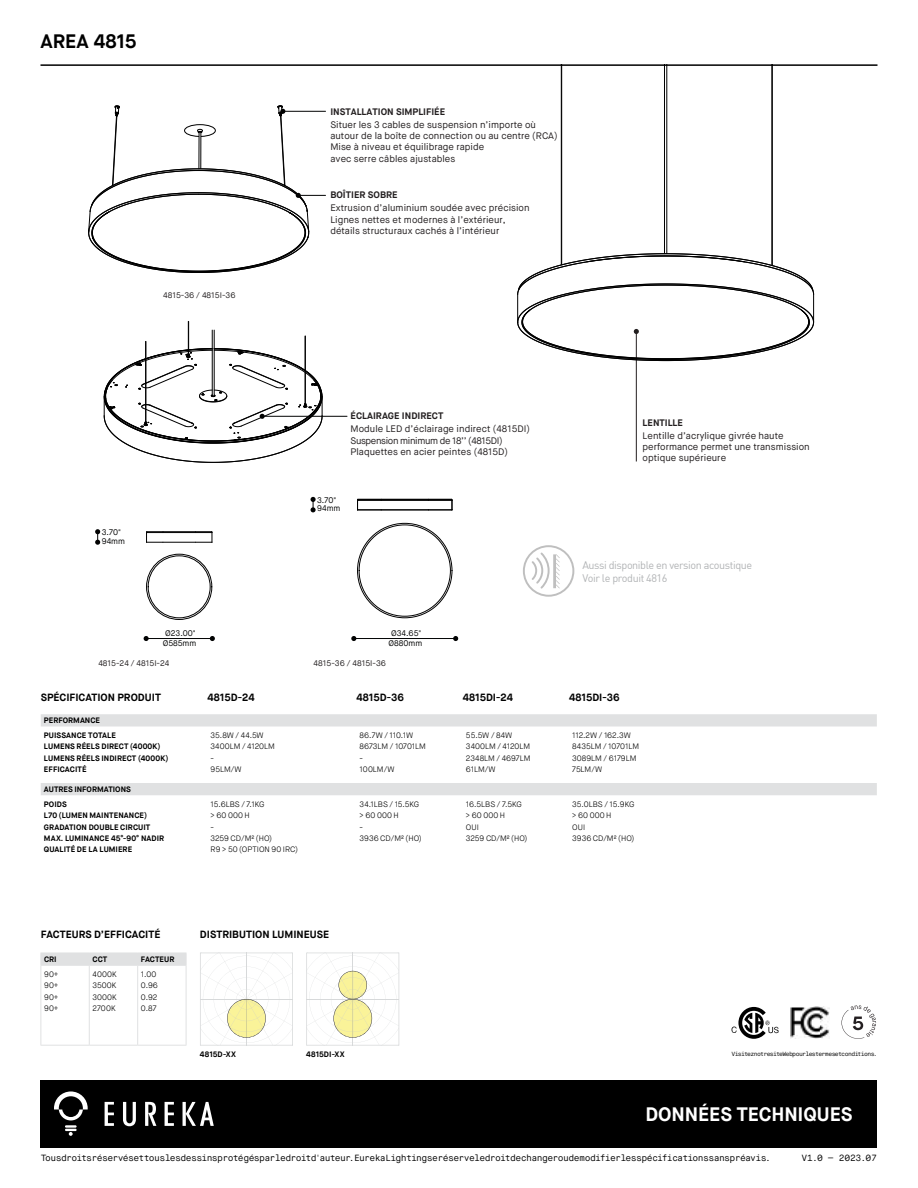
<style>
.page{position:relative;width:918px;height:1188px;background:#fff}
.page>*{position:absolute;margin:0;border:0;box-sizing:border-box;transform-origin:0 0}
.t1{font:700 19.5px "Maison Neue";letter-spacing:-.005em;color:#fff}
.t2{font:700 19.5px "Maison Neue";color:#000}
.t3{font:10.8px/12.9px "DIN";letter-spacing:-.04em;color:#b1b3b5}
.t4{font:700 10.5px "Maison Neue";color:#000}
.t5{font:9.45px/11.4px "Maison Neue";letter-spacing:.005em;color:#231f20}
.t6{font:700 9.45px "Maison Neue";color:#231f20}
.t7{font:9px "Maison Neue";letter-spacing:-.07em;color:#000}
.t8{font:8.1px "Maison Neue";color:#231f20}
.t9{font:8.1px/8.6px "Maison Neue";color:#020303}
.t10{font:300 7.8px/11.4px "Maison Neue";color:#000}
.t11{font:700 7.8px/11.4px "Maison Neue";letter-spacing:.005em;color:#000}
.t12{font:6px "Maison Neue";letter-spacing:-.105em;color:#000}
</style>
<div class="page">
<svg style="left:100px;top:66px;width:715px;height:574px"></svg>
<hr style="left:636px;top:331px;width:1px;height:130px;background:#231f20">
<svg style="left:95px;top:529px;width:5px;height:16px"></svg>
<hr style="left:146px;top:638px;width:66px;height:1px;background:#020303">
<svg style="left:210px;top:636px;width:5px;height:5px"></svg>
<svg style="left:144px;top:636px;width:5px;height:5px"></svg>
<hr style="left:354px;top:638px;width:102px;height:1px;background:#020303">
<svg style="left:453px;top:636px;width:5px;height:5px"></svg>
<svg style="left:351px;top:636px;width:5px;height:5px"></svg>
<svg style="left:311px;top:497px;width:5px;height:15px"></svg>
<hr style="left:381px;top:510px;width:47px;height:1px;background:#000">
<svg style="left:428px;top:499px;width:25px;height:12px"></svg>
<hr style="left:381px;top:500px;width:47px;height:1px;background:#000">
<hr style="left:381px;top:499px;width:47px;height:1px;background:#000">
<svg style="left:357px;top:499px;width:24px;height:12px"></svg>
<hr style="left:163px;top:542px;width:33px;height:1px;background:#000">
<svg style="left:196px;top:531px;width:17px;height:12px"></svg>
<hr style="left:163px;top:532px;width:33px;height:1px;background:#000">
<hr style="left:163px;top:531px;width:33px;height:1px;background:#000">
<svg style="left:146px;top:531px;width:17px;height:12px"></svg>
<svg style="left:517px;top:253px;width:297px;height:108px"></svg>
<hr style="left:666px;top:64px;width:1px;height:190px;background:#000">
<hr style="left:664px;top:64px;width:1px;height:190px;background:#000">
<hr style="left:772px;top:64px;width:1px;height:201px;background:#000">
<hr style="left:561px;top:64px;width:1px;height:201px;background:#000">
<div style="left:146px;top:554px;width:66px;height:66px;border:1px solid #000;border-radius:50%"></div>
<div style="left:148px;top:556px;width:62px;height:62px;border:1px solid #000;border-radius:50%"></div>
<svg style="left:88px;top:105px;width:238px;height:168px"></svg>
<hr style="left:214px;top:330px;width:1px;height:66px;background:#000">
<hr style="left:212px;top:330px;width:1px;height:66px;background:#000">
<hr style="left:146px;top:341px;width:1px;height:81px;background:#000">
<hr style="left:145px;top:341px;width:1px;height:81px;background:#000">
<hr style="left:305px;top:336px;width:1px;height:68px;background:#000">
<hr style="left:188px;top:321px;width:1px;height:33px;background:#000">
<hr style="left:262px;top:416px;width:85px;height:1px;background:#010202">
<svg style="left:104px;top:348px;width:219px;height:115px"></svg>
<svg style="left:523px;top:545px;width:51px;height:52px"></svg>
<div style="left:40px;top:1080px;width:838px;height:68px;background:#000"></div>
<svg style="left:105px;top:1102px;width:9px;height:24px"></svg>
<svg style="left:165px;top:1102px;width:9px;height:24px"></svg>
<svg style="left:145px;top:1102px;width:11px;height:24px"></svg>
<svg style="left:123px;top:1102px;width:13px;height:24px"></svg>
<svg style="left:183px;top:1102px;width:31px;height:24px"></svg>
<svg style="left:54px;top:1091px;width:34px;height:45px"></svg>
<hr style="left:40px;top:64px;width:838px;height:2px;background:#000">
<svg style="left:732px;top:1007px;width:47px;height:32px"></svg>
<img style="left:791px;top:1006px;width:38px;height:33px">
<svg style="left:842px;top:1005px;width:34px;height:34px"></svg>
<svg style="left:200px;top:953px;width:93px;height:93px"></svg>
<svg style="left:306px;top:953px;width:93px;height:93px"></svg>
<svg style="left:41px;top:714px;width:836px;height:81px"></svg>
<hr style="left:40px;top:965px;width:49px;height:1px;background:#e0e1e2">
<hr style="left:40px;top:966px;width:1px;height:79px;background:#e0e1e2">
<hr style="left:89px;top:965px;width:49px;height:1px;background:#e0e1e2">
<hr style="left:89px;top:966px;width:1px;height:79px;background:#e0e1e2">
<hr style="left:138px;top:965px;width:48px;height:1px;background:#e0e1e2">
<hr style="left:137px;top:966px;width:1px;height:79px;background:#e0e1e2">
<hr style="left:40px;top:1045px;width:49px;height:1px;background:#e0e1e2">
<hr style="left:89px;top:1045px;width:49px;height:1px;background:#e0e1e2">
<hr style="left:138px;top:1045px;width:48px;height:1px;background:#e0e1e2">
<div style="left:40px;top:953px;width:147px;height:12px;background:#e0e1e2"></div>
<hr style="left:186px;top:966px;width:1px;height:79px;background:#e0e1e2">
<hr style="left:40px;top:953px;width:49px;height:1px;background:#e0e1e2">
<hr style="left:89px;top:953px;width:49px;height:1px;background:#e0e1e2">
<hr style="left:138px;top:953px;width:48px;height:1px;background:#e0e1e2">
<h1 class="t2" style="left:40px;top:29px;width:98px">AREA 4815</h1>
<p class="t8" style="left:163px;top:290px;width:74px">4815-36 / 4815I-36</p>
<p class="t6" style="left:330px;top:105px;width:116px">INSTALLATION SIMPLIFIÉE</p>
<p class="t5" style="left:330px;top:119px;width:229px">Situer les 3 cables de suspension n’importe où autour de la boîte de connection ou au centre (RCA)<br>Mise à niveau et équilibrage rapide<br>avec serre câbles ajustables</p>
<p class="t6" style="left:330px;top:189px;width:69px">BOÎTIER SOBRE</p>
<p class="t5" style="left:330px;top:203px;width:201px">Extrusion d’aluminium soudée avec précision<br>Lignes nettes et modernes à l’extérieur, détails structuraux cachés à l’intérieur</p>
<p class="t9" style="left:102px;top:528px;width:25px">3.70"<br>94mm</p>
<p class="t6" style="left:351px;top:410px;width:94px">ÉCLAIRAGE INDIRECT</p>
<p class="t5" style="left:351px;top:424px;width:181px">Module LED d’éclairage indirect (4815DI)<br>Suspension minimum de 18’’ (4815DI)<br>Plaquettes en acier peintes (4815D)</p>
<p class="t9" style="left:317px;top:496px;width:25px">3.70"<br>94mm</p>
<p class="t9" style="left:163px;top:628px;width:35px;line-height:10.2px;text-align:center">Ø23.00"<br>Ø585mm</p>
<p class="t9" style="left:389px;top:628px;width:35px;line-height:10.2px;text-align:center">Ø34.65"<br>Ø880mm</p>
<p class="t8" style="left:98px;top:658px;width:73px">4815-24 / 4815I-24</p>
<p class="t8" style="left:314px;top:658px;width:74px">4815-36 / 4815I-36</p>
<p class="t6" style="left:643px;top:417px;width:42px">LENTILLE</p>
<p class="t5" style="left:643px;top:430px;width:169px">Lentille d’acrylique givrée haute performance permet une transmission optique supérieure</p>
<p class="t3" style="left:582px;top:559px;width:171px">Aussi disponible en version acoustique<br>Voir le produit 4816</p>
<p class="t4" style="left:41px;top:691px;width:122px">SPÉCIFICATION PRODUIT</p>
<p class="t4" style="left:207px;top:691px;width:49px">4815D-24</p>
<p class="t4" style="left:356px;top:691px;width:49px">4815D-36</p>
<p class="t4" style="left:463px;top:691px;width:52px">4815DI-24</p>
<p class="t4" style="left:569px;top:691px;width:52px">4815DI-36</p>
<p class="t11" style="left:44px;top:713px;width:73px;line-height:14.7px">PERFORMANCE<br>PUISSANCE TOTALE</p>
<p class="t11" style="left:44px;top:741px;width:126px">LUMENS RÉELS DIRECT (4000K)<br>LUMENS RÉELS INDIRECT (4000K)<br>EFFICACITÉ</p>
<p class="t10" style="left:211px;top:730px;width:66px">35.8W / 44.5W<br>3400LM / 4120LM -<br>95LM/W</p>
<p class="t10" style="left:360px;top:730px;width:68px">86.7W / 110.1W<br>8673LM / 10701LM -<br>100LM/W</p>
<p class="t10" style="left:466px;top:730px;width:66px">55.5W / 84W<br>3400LM / 4120LM<br>2348LM / 4697LM<br>61LM/W</p>
<p class="t10" style="left:572px;top:730px;width:68px">112.2W / 162.3W<br>8435LM / 10701LM<br>3089LM / 6179LM<br>75LM/W</p>
<p class="t11" style="left:44px;top:782px;width:88px;line-height:14.7px">AUTRES INFORMATIONS<br>POIDS</p>
<p class="t11" style="left:44px;top:810px;width:122px">L70 (LUMEN MAINTENANCE)<br>GRADATION DOUBLE CIRCUIT<br>MAX. LUMINANCE 45°-90° NADIR<br>QUALITÉ DE LA LUMIERE</p>
<p class="t10" style="left:211px;top:799px;width:89px">15.6LBS / 7.1KG<br>&gt; 60 000 H<br>-<br>3259 CD/M2 (HO)<br>R9 &gt; 50 (OPTION 90 IRC)</p>
<p class="t10" style="left:360px;top:799px;width:64px">34.1LBS / 15.5KG &gt; 60 000 H<br>-<br>3936 CD/M2 (HO)</p>
<p class="t10" style="left:466px;top:799px;width:63px">16.5LBS / 7.5KG &gt; 60 000 H<br>OUI<br>3259 CD/M2 (HO)</p>
<p class="t10" style="left:572px;top:799px;width:64px">35.0LBS / 15.9KG &gt; 60 000 H<br>OUI<br>3936 CD/M2 (HO)</p>
<p class="t4" style="left:41px;top:928px;width:121px">FACTEURS D’EFFICACITÉ</p>
<p class="t11" style="left:44px;top:954px;width:14px">CRI</p>
<p class="t11" style="left:93px;top:954px;width:16px">CCT</p>
<p class="t11" style="left:141px;top:954px;width:35px">FACTEUR</p>
<p class="t10" style="left:44px;top:968px;width:16px;text-align:justify">90+ 90+ 90+ 90+</p>
<p class="t10" style="left:93px;top:968px;width:26px;text-align:justify">4000K 3500K 3000K 2700K</p>
<p class="t10" style="left:141px;top:968px;width:18px">1.00<br>0.96<br>0.92<br>0.87</p>
<p class="t4" style="left:200px;top:928px;width:131px">DISTRIBUTION LUMINEUSE</p>
<p class="t11" style="left:200px;top:1049px;width:37px">4815D-XX</p>
<p class="t11" style="left:306px;top:1049px;width:40px">4815DI-XX</p>
<p class="t12" style="left:732px;top:1050px;width:147px">Visitez notre site Web pour les termes et conditions.</p>
<h1 class="t1" style="left:645px;top:1101px;width:209px">DONNÉES TECHNIQUES</h1>
<p class="t7" style="left:41px;top:1152px;width:732px">Tous droits réservés et tous les dessins protégés par le droit d'auteur. Eureka Lighting se réserve le droit de changer ou de modifier les spécifications sans préavis.</p>
<p class="t7" style="left:801px;top:1152px;width:77px">V1.0 — 2023.07</p>
</div>
